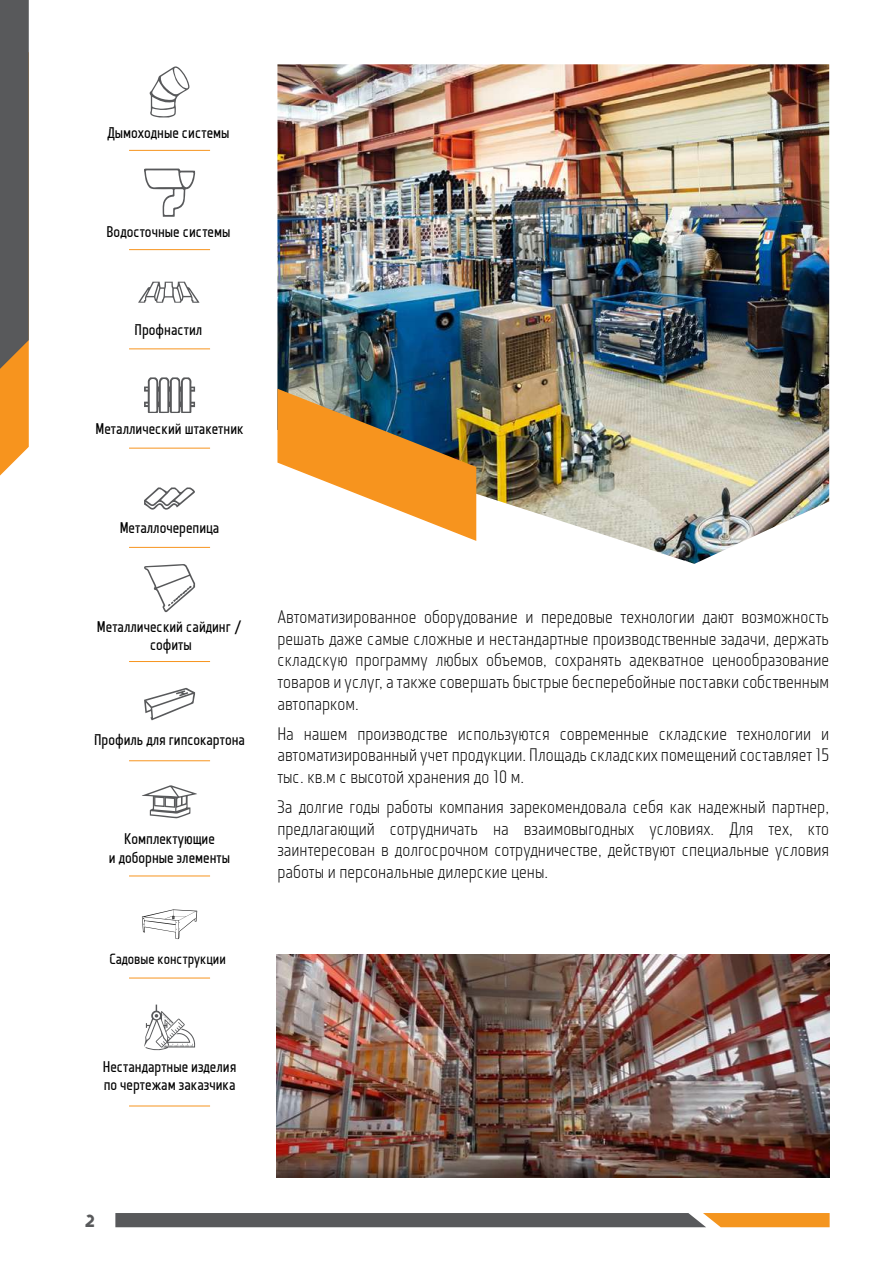
<style>
.page{position:relative;width:893px;height:1263px;background:#fff}
.page>*{position:absolute;margin:0;border:0;box-sizing:border-box;transform-origin:0 0}
.t1{font:18px/21.6px "Monitorica";color:#000;text-align:justify}
.t2{font:18px "Rostov";color:#58595b}
.t3{font:700 15.45px/18.5px "Monitorica";color:#000;text-align:center}
.t4{font:700 14.7px "Monitorica";color:#000}
</style>
<div class="page">
<svg style="left:0;top:0;width:29px;height:476px;background:#816c52"></svg>
<svg style="left:115px;top:1213px;width:715px;height:14px;background:#756654"></svg>
<svg style="left:142px;top:785px;width:55px;height:33px"></svg>
<hr style="left:129px;top:150px;width:81px;height:1px;background:#f7941e">
<hr style="left:129px;top:547px;width:81px;height:1px;background:#f7941e">
<hr style="left:129px;top:978px;width:81px;height:1px;background:#f7941e">
<hr style="left:129px;top:249px;width:81px;height:1px;background:#f7941e">
<hr style="left:129px;top:661px;width:81px;height:1px;background:#f7941e">
<hr style="left:129px;top:1105px;width:81px;height:1px;background:#f7941e">
<hr style="left:129px;top:348px;width:81px;height:1px;background:#f7941e">
<hr style="left:129px;top:760px;width:81px;height:1px;background:#f7941e">
<hr style="left:129px;top:448px;width:81px;height:1px;background:#f7941e">
<hr style="left:129px;top:875px;width:81px;height:1px;background:#f7941e">
<svg style="left:144px;top:1004px;width:51px;height:47px"></svg>
<svg style="left:142px;top:909px;width:55px;height:30px"></svg>
<svg style="left:149px;top:66px;width:41px;height:51px"></svg>
<svg style="left:138px;top:282px;width:61px;height:21px"></svg>
<svg style="left:144px;top:487px;width:51px;height:23px"></svg>
<svg style="left:144px;top:377px;width:51px;height:36px"></svg>
<svg style="left:144px;top:688px;width:51px;height:32px"></svg>
<svg style="left:144px;top:169px;width:51px;height:48px"></svg>
<svg style="left:144px;top:564px;width:51px;height:48px"></svg>
<img style="left:277px;top:64px;width:552px;height:500px">
<img style="left:277px;top:954px;width:552px;height:224px">
<svg style="left:277px;top:389px;width:199px;height:152px"></svg>
<p class="t3" style="left:107px;top:123px;width:124px">Дымоходные системы</p>
<p class="t3" style="left:106px;top:222px;width:125px">Водосточные системы</p>
<p class="t3" style="left:135px;top:321px;width:69px">Профнастил</p>
<p class="t3" style="left:96px;top:420px;width:150px">Металлический штакетник</p>
<p class="t3" style="left:120px;top:518px;width:101px">Металлочерепица</p>
<p class="t3" style="left:97px;top:617px;width:147px">Металлический сайдинг / софиты</p>
<p class="t3" style="left:94px;top:731px;width:152px">Профиль для гипсокартона</p>
<p class="t3" style="left:109px;top:830px;width:123px">Комплектующие<br>и доборные элементы</p>
<p class="t4" style="left:110px;top:950px;width:118px">Садовые конструкции</p>
<p class="t1" style="left:277px;top:606px;width:553px">Автоматизированное оборудование и передовые технологии дают возможность решать даже самые сложные и нестандартные производственные задачи, держать складскую программу любых объемов, сохранять адекватное ценообразование товаров и услуг, а также совершать быстрые бесперебойные поставки собственным автопарком.</p>
<p class="t1" style="left:277px;top:723px;width:553px">На нашем производстве используются современные складские технологии и автоматизированный учет продукции. Площадь складских помещений составляет 15 тыс. кв.м с высотой хранения до 10 м.</p>
<p class="t1" style="left:277px;top:796px;width:553px">За долгие годы работы компания зарекомендовала себя как надежный партнер, предлагающий сотрудничать на взаимовыгодных условиях. Для тех, кто заинтересован в долгосрочном сотрудничестве, действуют специальные условия работы и персональные дилерские цены.</p>
<p class="t3" style="left:103px;top:1057px;width:135px;text-align:left">Нестандартные изделия по чертежам заказчика</p>
<p class="t2" style="left:85px;top:1208px;width:11px">2</p>
</div>
